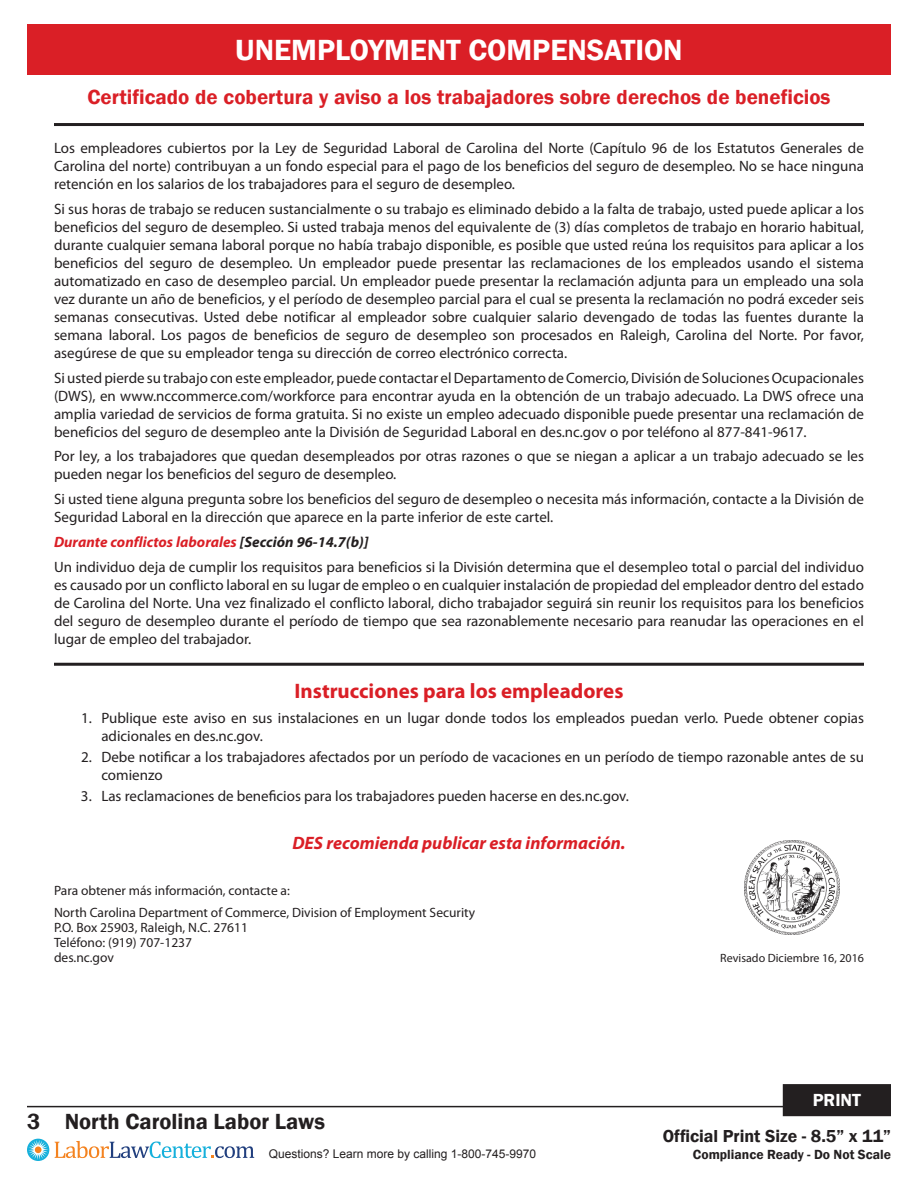
<style>
.page{position:relative;width:918px;height:1188px;background:#fff}
.page>*{position:absolute;margin:0;border:0;box-sizing:border-box;transform-origin:0 0}
.t1{font:600 30px "Franklin Gothic";color:#fff}
.t2{font:600 22.5px "Franklin Gothic";color:#231f20}
.t3{font:600 21px "Franklin Gothic";color:#da1f26}
.t4{font:700 21px "Myriad Pro";color:#da1f26}
.t5{font:italic 700 18px "Myriad Pro";color:#da1f26}
.t6{font:600 18px "Franklin Gothic";color:#fff}
.t7{font:600 17.85px "Franklin Gothic";color:#231f20}
.t8{font:15px/18px "Myriad Pro";color:#231f20;text-align:justify}
.t9{font:italic 700 15px "Myriad Pro";color:#da1f26}
.t10{font:600 13.65px "Franklin Gothic";color:#231f20}
.t11{font:13.5px "Myriad Pro";color:#231f20}
.t12{font:12px "Arial";color:#231f20}
.t13{font:12px "Myriad Pro";color:#231f20}
.s1{color:#231f20}
</style>
<div class="page">
<hr style="left:27px;top:1106px;width:864px;height:1px;background:#231f20">
<svg style="left:27px;top:1139px;width:22px;height:22px"></svg>
<div style="left:35px;top:1146px;width:7px;height:7px;background:#f58320;border-radius:50%"></div>
<svg style="left:55px;top:1141px;width:199px;height:17px"></svg>
<div style="left:784px;top:1086px;width:106px;height:29px;background:#231f20"></div>
<div style="left:783px;top:1084px;width:108px;height:32px;border:3px solid #231f20"></div>
<div style="left:27px;top:24px;width:864px;height:50px;background:#da1f26"></div>
<hr style="left:54px;top:123px;width:810px;height:3px;background:#231f20">
<hr style="left:54px;top:663px;width:810px;height:3px;background:#231f20">
<img style="left:745px;top:840px;width:95px;height:95px">
<p class="t1" style="left:235px;top:31px;width:449px">UNEMPLOYMENT COMPENSATION</p>
<p class="t3" style="left:87px;top:84px;width:745px">Certificado de cobertura y aviso a los trabajadores sobre derechos de beneficios</p>
<p class="t8" style="left:54px;top:139px;width:812px">Los empleadores cubiertos por la Ley de Seguridad Laboral de Carolina del Norte (Capítulo 96 de los Estatutos Generales de Carolina del norte) contribuyan a un fondo especial para el pago de los beneficios del seguro de desempleo. No se hace ninguna retención en los salarios de los trabajadores para el seguro de desempleo.</p>
<p class="t8" style="left:54px;top:199px;width:812px">Si sus horas de trabajo se reducen sustancialmente o su trabajo es eliminado debido a la falta de trabajo, usted puede aplicar a los beneficios del seguro de desempleo. Si usted trabaja menos del equivalente de (3) días completos de trabajo en horario habitual, durante cualquier semana laboral porque no había trabajo disponible, es posible que usted reúna los requisitos para aplicar a los beneficios del seguro de desempleo. Un empleador puede presentar las reclamaciones de los empleados usando el sistema automatizado en caso de desempleo parcial. Un empleador puede presentar la reclamación adjunta para un empleado una sola vez durante un año de beneficios, y el período de desempleo parcial para el cual se presenta la reclamación no podrá exceder seis semanas consecutivas. Usted debe notificar al empleador sobre cualquier salario devengado de todas las fuentes durante la semana laboral. Los pagos de beneficios de seguro de desempleo son procesados en Raleigh, Carolina del Norte. Por favor, asegúrese de que su empleador tenga su dirección de correo electrónico correcta.</p>
<p class="t8" style="left:54px;top:368px;width:812px">Si usted pierde su trabajo con este empleador, puede contactar el Departamento de Comercio, División de Soluciones Ocupacionales (DWS), en www.nccommerce.com/workforce para encontrar ayuda en la obtención de un trabajo adecuado. La DWS ofrece una amplia variedad de servicios de forma gratuita. Si no existe un empleo adecuado disponible puede presentar una reclamación de beneficios del seguro de desempleo ante la División de Seguridad Laboral en des.nc.gov o por teléfono al 877-841-9617.</p>
<p class="t8" style="left:54px;top:447px;width:812px">Por ley, a los trabajadores que quedan desempleados por otras razones o que se niegan a aplicar a un trabajo adecuado se les pueden negar los beneficios del seguro de desempleo.</p>
<p class="t8" style="left:54px;top:490px;width:812px">Si usted tiene alguna pregunta sobre los beneficios del seguro de desempleo o necesita más información, contacte a la División de<br>Seguridad Laboral en la dirección que aparece en la parte inferior de este cartel.</p>
<p class="t9" style="left:54px;top:532px;width:316px">Durante conflictos laborales <span class="s1">[Sección 96-14.7(b)]</span></p>
<p class="t8" style="left:54px;top:557px;width:812px">Un individuo deja de cumplir los requisitos para beneficios si la División determina que el desempleo total o parcial del individuo es causado por un conflicto laboral en su lugar de empleo o en cualquier instalación de propiedad del empleador dentro del estado de Carolina del Norte. Una vez finalizado el conflicto laboral, dicho trabajador seguirá sin reunir los requisitos para los beneficios del seguro de desempleo durante el período de tiempo que sea razonablemente necesario para reanudar las operaciones en el lugar de empleo del trabajador.</p>
<p class="t4" style="left:295px;top:677px;width:330px">Instrucciones para los empleadores</p>
<p class="t8" style="left:101px;top:708px;width:764px;text-indent:-20px">1. Publique este aviso en sus instalaciones en un lugar donde todos los empleados puedan verlo. Puede obtener copias adicionales en des.nc.gov.</p>
<p class="t8" style="left:101px;top:748px;width:764px;text-indent:-20px">2. Debe notificar a los trabajadores afectados por un período de vacaciones en un período de tiempo razonable antes de su comienzo</p>
<p class="t8" style="left:81px;top:787px;width:549px">3. Las reclamaciones de beneficios para los trabajadores pueden hacerse en des.nc.gov.</p>
<p class="t5" style="left:292px;top:832px;width:335px">DES recomienda publicar esta información.</p>
<p class="t11" style="left:54px;top:882px;width:237px">Para obtener más información, contacte a:</p>
<p class="t11" style="left:54px;top:904px;width:423px">North Carolina Department of Commerce, Division of Employment Security</p>
<p class="t11" style="left:54px;top:919px;width:196px">P.O. Box 25903, Raleigh, N.C. 27611</p>
<p class="t11" style="left:54px;top:934px;width:140px">Teléfono: (919) 707-1237</p>
<p class="t11" style="left:54px;top:949px;width:61px">des.nc.gov</p>
<p class="t13" style="left:720px;top:950px;width:145px">Revisado Diciembre 16, 2016</p>
<h2 class="t2" style="left:27px;top:1107px;width:300px">3 North Carolina Labor Laws</h2>
<p class="t12" style="left:269px;top:1146px;width:269px">Questions? Learn more by calling 1-800-745-9970</p>
<p class="t6" style="left:813px;top:1089px;width:50px">PRINT</p>
<p class="t7" style="left:663px;top:1125px;width:230px">Official Print Size - 8.5” x 11”</p>
<p class="t10" style="left:693px;top:1146px;width:200px">Compliance Ready - Do Not Scale</p>
</div>
